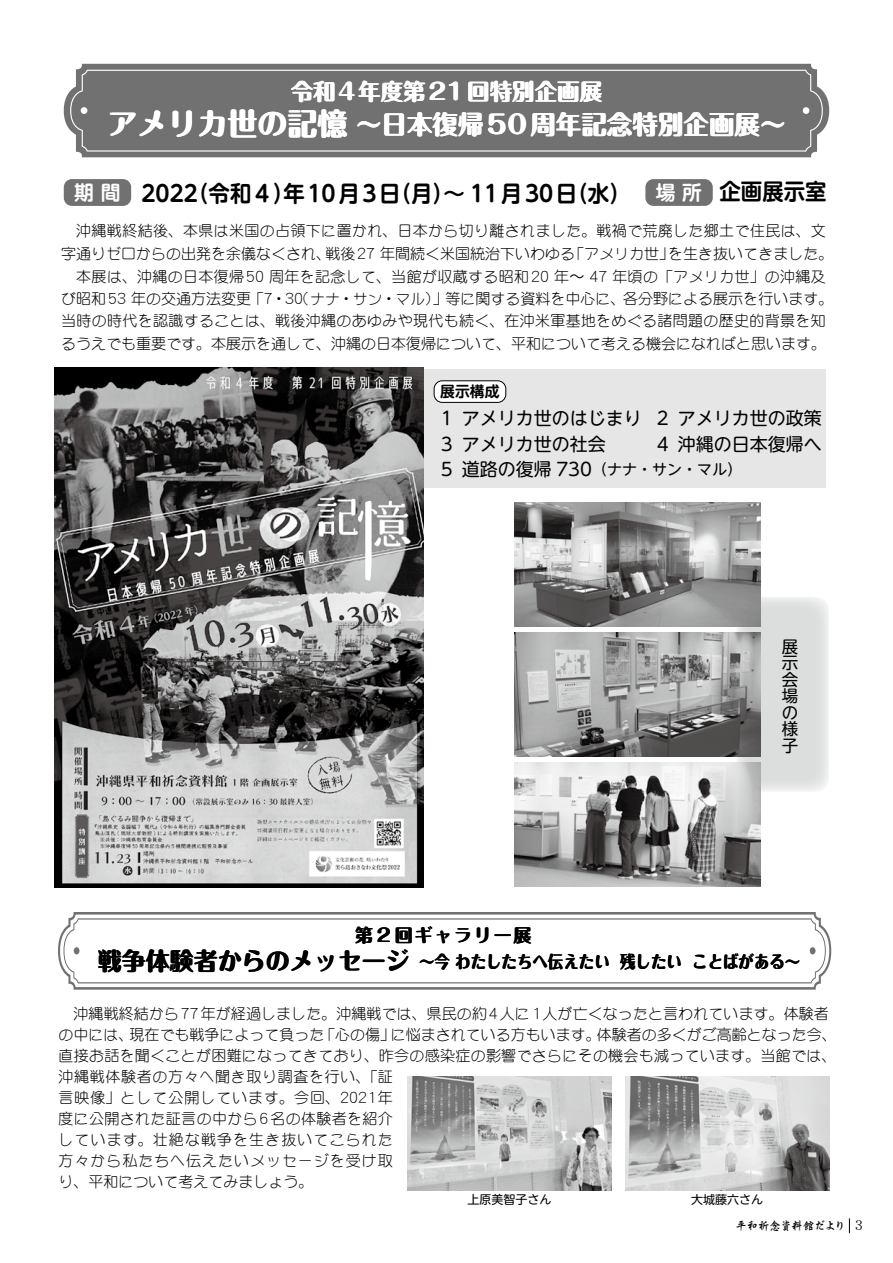
<style>
.page{position:relative;width:893px;height:1263px;background:#fff}
.page>*{position:absolute;margin:0;border:0;box-sizing:border-box;transform-origin:0 0}
.t1{font:800 25.5px "Maru Fo Pro";color:#fff}
.t2{font:700 22.5px "UD Shin M Go Pro De";color:#000;scale:.95 1}
.t3{font:800 22.5px "Maru Fo Pro";color:#fff}
.t4{font:700 19.8px "UD Shin M Go Pro De";color:#fff}
.t5{font:18px/25.5px "UD Shin M Go Pro";color:#000}
.t6{font:800 18px "Maru Fo Pro";letter-spacing:.1em;color:#000}
.t7{font:800 16.8px "Maru Fo Pro";color:#000;scale:.92 1}
.t8{font:16.5px/16.5px "UD Shin M Go Pro";color:#000;text-align:justify}
.t9{font:15px/22.5px "DF Maru Gothic Lt MP RKSJ H";color:#000}
.t10{font:15px/21px "DF Maru Gothic Lt MP RKSJ H";letter-spacing:.02em;color:#000}
.t11{font:15px "UD Shin M Go Pro";color:#000}
.t12{font:700 14.85px "UD Shin M Go Pro De";color:#000}
.t13{font:12px "UD Shin M Go Pro";color:#000}
.t14{font:12px "DFP Gyo Kai Sho CID W5";letter-spacing:-.07em;color:#000}
.s1{font-size:30px}
.s2{font-size:19.8px;color:#fff}
.s3{font-family:"Koz Go Pro"}
.s4{font-size:18px}
.s5{font-size:24px}
.s6{font-family:"DFPHS Mincho CID W3";font-size:13.5px}
</style>
<div class="page">
<div style="left:736px;top:597px;width:93px;height:195px;background:#dcdddd;border-radius:13px"></div>
<svg style="left:849px;top:1218px;width:1px;height:15px"></svg>
<div style="left:186px;top:369px;width:640px;height:118px;background:#e6e6e6"></div>
<svg style="left:64px;top:64px;width:765px;height:93px;background:#848383"></svg>
<div style="left:70px;top:70px;width:753px;height:82px;background:#727171"></div>
<div style="left:81px;top:107px;width:6px;height:7px;background:#fff;border-radius:50%"></div>
<div style="left:803px;top:107px;width:6px;height:7px;background:#fff;border-radius:50%"></div>
<div style="left:64px;top:179px;width:67px;height:27px;background:#727171;border-radius:8px"></div>
<div style="left:434px;top:381px;width:72px;height:21px;background:#fff;border-radius:8px"></div>
<div style="left:434px;top:380px;width:72px;height:23px;border:1px solid #000;border-radius:8px"></div>
<div style="left:645px;top:179px;width:68px;height:27px;background:#727171;border-radius:8px"></div>
<img style="left:55px;top:367px;width:369px;height:520px">
<img style="left:408px;top:1076px;width:204px;height:114px">
<img style="left:625px;top:1076px;width:204px;height:114px">
<svg style="left:58px;top:912px;width:773px;height:78px"></svg>
<svg style="left:64px;top:918px;width:762px;height:65px"></svg>
<div style="left:74px;top:947px;width:6px;height:7px;background:#727171;border-radius:50%"></div>
<svg style="left:810px;top:947px;width:5px;height:7px"></svg>
<img style="left:515px;top:503px;width:245px;height:123px">
<img style="left:515px;top:632px;width:245px;height:124px">
<img style="left:515px;top:762px;width:245px;height:124px">
<h2 class="t3" style="left:291px;top:74px;width:313px">令和４年度第21回特別企画展</h2>
<h1 class="t1" style="left:107px;top:103px;width:679px"><span class="s1">アメリカ世の記憶</span> ～日本復帰50周年記念特別企画展～</h1>
<h3 class="t4" style="left:74px;top:176px;width:48px">期 間</h3>
<h2 class="t2" style="left:141px;top:175px;width:722px">2022（令和４）年10月3日（月）～ 11月30日（水） <span class="s2">場 所</span> 企画展示室</h2>
<p class="t9" style="left:61px;top:220px;width:774px">　沖縄戦終結後、本県は米国の占領下に置かれ、日本から切り離されました。戦禍で荒廃した郷土で住民は、文字通りゼロからの出発を余儀なくされ、戦後27 年間続く米国統治下いわゆる「アメリカ世」を生き抜いてきました。　本展は、沖縄の日本復帰50 周年を記念して、当館が収蔵する昭和20 年<span class="s3">～</span> 47 年頃の「アメリカ世」の沖縄及び昭和53 年の交通方法変更「7・30(ナナ・サン・マル）」等に関する資料を中心に、各分野による展示を行います。当時の時代を認識することは、戦後沖縄のあゆみや現代も続く、在沖米軍基地をめぐる諸問題の歴史的背景を知るうえでも重要です。本展示を通して、沖縄の日本復帰について、平和について考える機会になればと思います。</p>
<p class="t12" style="left:440px;top:379px;width:61px">展示構成</p>
<p class="t5" style="left:438px;top:405px;width:385px">１ アメリカ世のはじまり ２ アメリカ世の政策<br>３ アメリカ世の社会 　　４ 沖縄の日本復帰へ</p>
<p class="t11" style="left:438px;top:457px;width:306px"><span class="s4">５ 道路の復帰 730</span>（ナナ・サン・マル）</p>
<p class="t6" style="left:355px;top:920px;width:178px">第２回ギャラリー展</p>
<p class="t8" style="left:782px;top:637px;width:18px">展示会場の様子</p>
<p class="t7" style="left:98px;top:948px;width:765px"><span class="s5">戦争体験者からのメッセージ</span>～今 わたしたちへ伝えたい 残したい ことばがある～</p>
<p class="t10" style="left:59px;top:1003px;width:780px">　沖縄戦終結から77年が経過しました。沖縄戦では、県民の約4人に1人が亡くなったと言われています。体験者の中には、現在でも戦争によって負った「心の傷」に悩まされている方もいます。体験者の多くがご高齢となった今、直接お話を聞くことが困難になってきており、昨今の感染症の影響でさらにその機会も減っています。当館では、沖縄戦体験者の方々へ聞き取り調査を行い、「証<br>言映像」として公開しています。今回、2021年<br>度に公開された証言の中から6名の体験者を紹介<br>しています。壮絶な戦争を生き抜いてこられた<br>方々から私たちへ伝えたいメッセージを受け取<br>り、平和について考えてみましょう。</p>
<p class="t13" style="left:468px;top:1189px;width:85px">上原美智子さん</p>
<p class="t13" style="left:691px;top:1189px;width:73px">大城藤六さん</p>
<p class="t14" style="left:735px;top:1219px;width:129px">平和祈念資料館だより <span class="s6">3</span></p>
</div>
